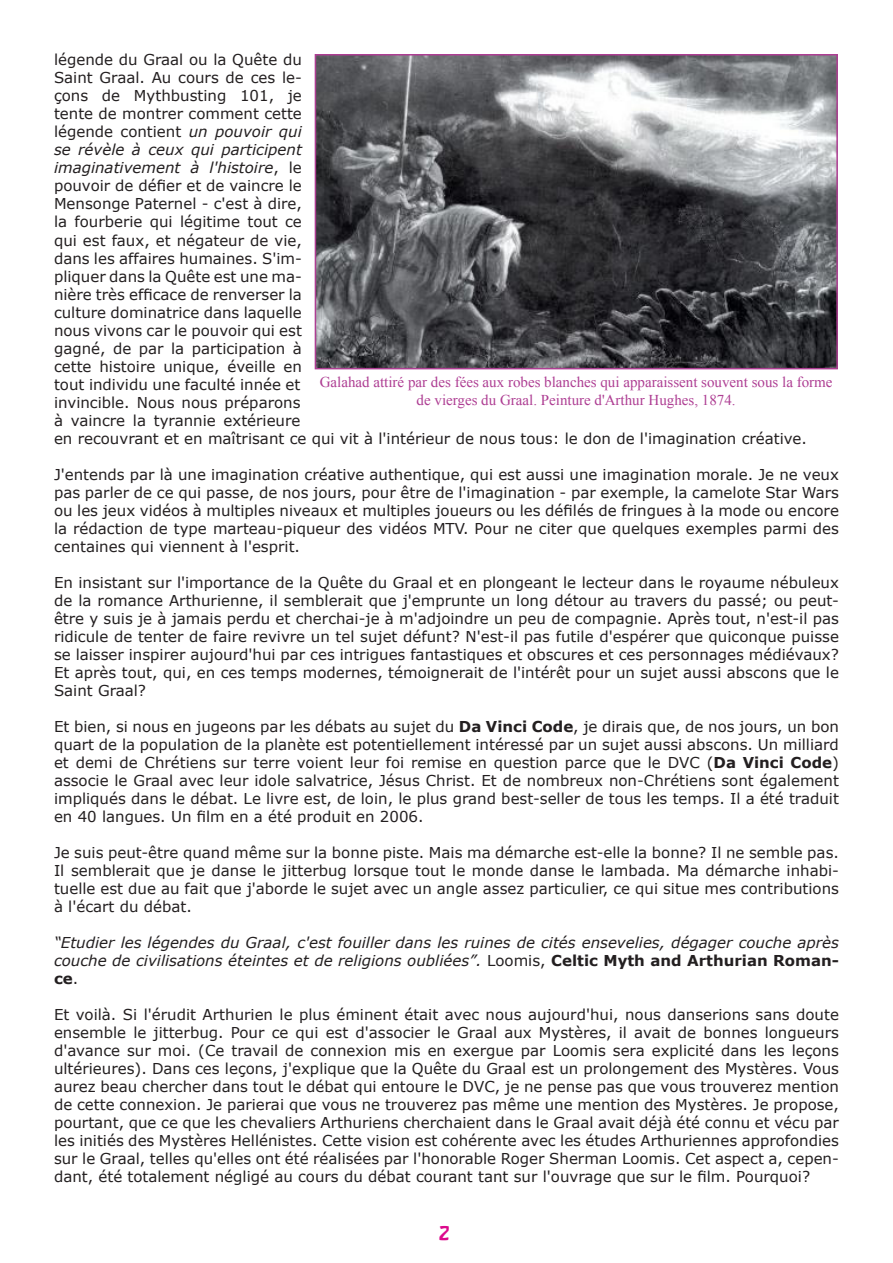
<style>
.page{position:relative;width:893px;height:1263px;background:#fff}
.page>*{position:absolute;margin:0;border:0;box-sizing:border-box;transform-origin:0 0}
.t1{font:15px/18px "Verdana";color:#231f20;text-align:justify}
.t2{font:italic 15px/18px "Verdana";color:#231f20;text-align:justify}
.t3{font:15px/18px "Times New Roman";color:#ae3e93;text-align:center}
.s1{font-style:italic}
.s2{font-weight:700}
.s3{font-style:normal}
.s4{font-weight:700;font-style:normal}
</style>
<div class="page">
<img style="left:318px;top:57px;width:517px;height:309px">
<div style="left:315px;top:54px;width:523px;height:315px;border:2px solid #ae3e93"></div>
<p class="t1" style="left:54px;top:51px;width:754px;text-align:left">légende du Graal ou la Quête du<br>Saint Graal. Au cours de ces le-<br>çons de Mythbusting 101, je<br>tente de montrer comment cette<br>légende contient <span class="s1">un pouvoir qui<br>se révèle à ceux qui participent<br>imaginativement à l'histoire</span>, le<br>pouvoir de défier et de vaincre le<br>Mensonge Paternel - c'est à dire,<br>la fourberie qui légitime tout ce<br>qui est faux, et négateur de vie,<br>dans les affaires humaines. S'im-<br>pliquer dans la Quête est une ma-<br>nière très efficace de renverser la<br>culture dominatrice dans laquelle<br>nous vivons car le pouvoir qui est<br>gagné, de par la participation à<br>cette histoire unique, éveille en<br>tout individu une faculté innée et<br>invincible. Nous nous préparons<br>à vaincre la tyrannie extérieure<br>en recouvrant et en maîtrisant ce qui vit à l'intérieur de nous tous: le don de l'imagination créative.</p>
<p class="t1" style="left:54px;top:465px;width:786px">J'entends par là une imagination créative authentique, qui est aussi une imagination morale. Je ne veux pas parler de ce qui passe, de nos jours, pour être de l'imagination - par exemple, la camelote Star Wars ou les jeux vidéos à multiples niveaux et multiples joueurs ou les défilés de fringues à la mode ou encore la rédaction de type marteau-piqueur des vidéos MTV. Pour ne citer que quelques exemples parmi des centaines qui viennent à l'esprit.</p>
<p class="t1" style="left:54px;top:573px;width:786px">En insistant sur l'importance de la Quête du Graal et en plongeant le lecteur dans le royaume nébuleux de la romance Arthurienne, il semblerait que j'emprunte un long détour au travers du passé; ou peut&shy;être y suis je à jamais perdu et cherchai-je à m'adjoindre un peu de compagnie. Après tout, n'est-il pas ridicule de tenter de faire revivre un tel sujet défunt? N'est-il pas futile d'espérer que quiconque puisse se laisser inspirer aujourd'hui par ces intrigues fantastiques et obscures et ces personnages médiévaux?<br>Et après tout, qui, en ces temps modernes, témoignerait de l'intérêt pour un sujet aussi abscons que le Saint Graal?</p>
<p class="t1" style="left:54px;top:717px;width:786px">Et bien, si nous en jugeons par les débats au sujet du <span class="s2">Da Vinci Code</span>, je dirais que, de nos jours, un bon quart de la population de la planète est potentiellement intéressé par un sujet aussi abscons. Un milliard et demi de Chrétiens sur terre voient leur foi remise en question parce que le DVC (<span class="s2">Da Vinci Code</span>) associe le Graal avec leur idole salvatrice, Jésus Christ. Et de nombreux non-Chrétiens sont également impliqués dans le débat. Le livre est, de loin, le plus grand best-seller de tous les temps. Il a été traduit en 40 langues. Un film en a été produit en 2006.</p>
<p class="t1" style="left:54px;top:843px;width:786px">Je suis peut-être quand même sur la bonne piste. Mais ma démarche est-elle la bonne? Il ne semble pas.<br>Il semblerait que je danse le jitterbug lorsque tout le monde danse le lambada. Ma démarche inhabi&shy;tuelle est due au fait que j'aborde le sujet avec un angle assez particulier, ce qui situe mes contributions à l'écart du débat.</p>
<p class="t2" style="left:54px;top:933px;width:786px">“Etudier les légendes du Graal, c'est fouiller dans les ruines de cités ensevelies, dégager couche après couche de civilisations éteintes et de religions oubliées”. <span class="s3">Loomis,</span> <span class="s4">Celtic Myth and Arthurian Roman&shy;ce</span><span class="s3">.</span></p>
<p class="t1" style="left:54px;top:1005px;width:786px">Et voilà. Si l'érudit Arthurien le plus éminent était avec nous aujourd'hui, nous danserions sans doute ensemble le jitterbug. Pour ce qui est d'associer le Graal aux Mystères, il avait de bonnes longueurs d'avance sur moi. (Ce travail de connexion mis en exergue par Loomis sera explicité dans les leçons ultérieures). Dans ces leçons, j'explique que la Quête du Graal est un prolongement des Mystères. Vous aurez beau chercher dans tout le débat qui entoure le DVC, je ne pense pas que vous trouverez mention de cette connexion. Je parierai que vous ne trouverez pas même une mention des Mystères. Je propose, pourtant, que ce que les chevaliers Arthuriens cherchaient dans le Graal avait déjà été connu et vécu par les initiés des Mystères Hellénistes. Cette vision est cohérente avec les études Arthuriennes approfondies sur le Graal, telles qu'elles ont été réalisées par l'honorable Roger Sherman Loomis. Cet aspect a, cepen&shy;dant, été totalement négligé au cours du débat courant tant sur l'ouvrage que sur le film. Pourquoi?</p>
<p class="t3" style="left:320px;top:373px;width:514px">Galahad attiré par des fées aux robes blanches qui apparaissent souvent sous la forme de vierges du Graal. Peinture d'Arthur Hughes, 1874.</p>
</div>
